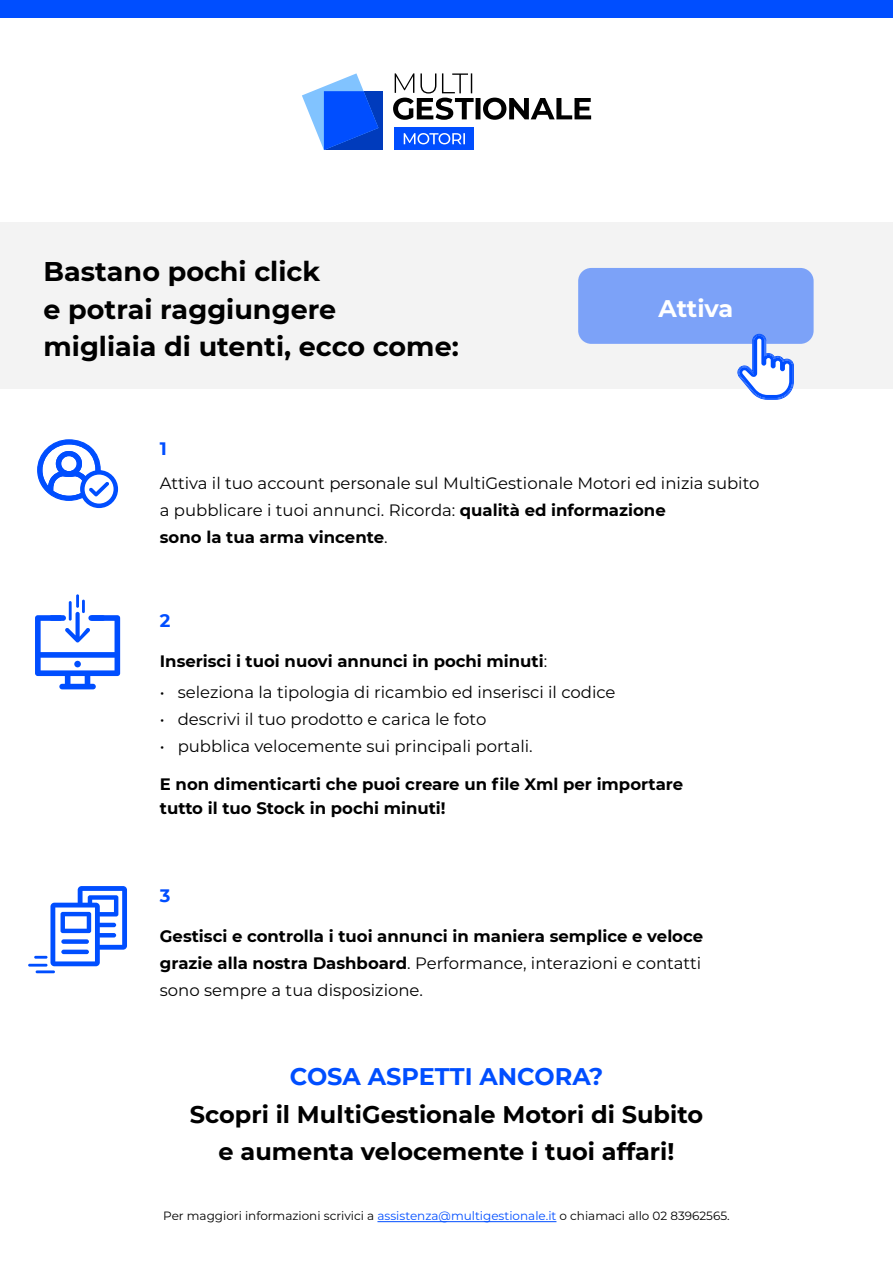
<style>
.page{position:relative;width:893px;height:1263px;background:#fff}
.page>*{position:absolute;margin:0;border:0;box-sizing:border-box;transform-origin:0 0}
.t1{font:700 27px/37.5px "Montserrat";color:#000}
.t2{font:700 24px/37.5px "Montserrat";color:#000;text-align:center}
.t3{font:700 24px "Montserrat";color:#004eff}
.t4{font:700 24px "Montserrat";letter-spacing:-.005em;color:#fff}
.t5{font:700 18px "Montserrat";color:#004eff}
.t6{font:16.5px/27px "Montserrat";color:#000}
.t7{font:700 16.5px/27px "Montserrat";color:#000}
.t8{font:12px "Montserrat";color:#000}
.s1{font-weight:700}
.s2{font-weight:400}
.s3{color:#004eff}
</style>
<div class="page">
<div style="left:0;top:0;width:893px;height:17px;background:#004eff"></div>
<div style="left:0;top:222px;width:893px;height:167px;background:#f3f3f3"></div>
<div style="left:578px;top:268px;width:236px;height:76px;background:#7ca2f8;border-radius:13px"></div>
<div style="left:324px;top:91px;width:59px;height:59px;background:#003bbc"></div>
<svg style="left:302px;top:73px;width:76px;height:77px"></svg>
<svg style="left:393px;top:73px;width:198px;height:47px"></svg>
<div style="left:395px;top:127px;width:79px;height:23px;background:#004eff"></div>
<svg style="left:404px;top:133px;width:61px;height:11px"></svg>
<svg style="left:737px;top:334px;width:57px;height:66px"></svg>
<hr style="left:377px;top:1221px;width:179px;height:1px;background:#004eff">
<hr style="left:36px;top:970px;width:19px;height:3px;background:#004eff">
<hr style="left:34px;top:956px;width:14px;height:3px;background:#004eff">
<hr style="left:28px;top:964px;width:20px;height:2px;background:#004eff">
<svg style="left:50px;top:886px;width:77px;height:80px"></svg>
<div style="left:61px;top:939px;width:28px;height:5px;background:#004eff;border-radius:2px"></div>
<hr style="left:61px;top:950px;width:28px;height:4px;background:#004eff;border-radius:2px">
<svg style="left:37px;top:439px;width:81px;height:69px"></svg>
<svg style="left:35px;top:600px;width:85px;height:89px"></svg>
<hr style="left:76px;top:594px;width:3px;height:14px;background:#004eff">
<h1 class="t1" style="left:44px;top:252px;width:417px">Bastano pochi click<br>e potrai raggiungere<br>migliaia di utenti, ecco come:</h1>
<p class="t5" style="left:160px;top:436px;width:9px">1</p>
<h2 class="t4" style="left:658px;top:291px;width:76px">Attiva</h2>
<p class="t6" style="left:160px;top:469px;width:601px">Attiva il tuo account personale sul MultiGestionale Motori ed inizia subito a pubblicare i tuoi annunci. Ricorda: <span class="s1">qualità ed informazione<br>sono la tua arma vincente</span>.</p>
<p class="t5" style="left:160px;top:608px;width:12px">2</p>
<p class="t7" style="left:160px;top:647px;width:389px">Inserisci i tuoi nuovi annunci in pochi minuti<span class="s2">:</span></p>
<p class="t6" style="left:160px;top:678px;width:457px">• seleziona la tipologia di ricambio ed inserisci il codice</p>
<p class="t6" style="left:160px;top:705px;width:328px">• descrivi il tuo prodotto e carica le foto</p>
<p class="t6" style="left:160px;top:732px;width:374px">• pubblica velocemente sui principali portali.</p>
<p class="t7" style="left:160px;top:771px;width:525px;line-height:24px">E non dimenticarti che puoi creare un file Xml per importare tutto il tuo Stock in pochi minuti!</p>
<p class="t5" style="left:160px;top:883px;width:12px">3</p>
<p class="t7" style="left:160px;top:921px;width:545px;text-align:justify">Gestisci e controlla i tuoi annunci in maniera semplice e veloce grazie alla nostra Dashboard<span class="s2">. Performance, interazioni e contatti sono sempre a tua disposizione.</span></p>
<h2 class="t3" style="left:290px;top:1059px;width:315px">COSA ASPETTI ANCORA?</h2>
<h2 class="t2" style="left:190px;top:1094px;width:515px">Scopri il MultiGestionale Motori di Subito e aumenta velocemente i tuoi affari!</h2>
<p class="t8" style="left:163px;top:1208px;width:568px">Per maggiori informazioni scrivici a <span class="s3">assistenza@multigestionale.it</span> o chiamaci allo 02 83962565.</p>
</div>
